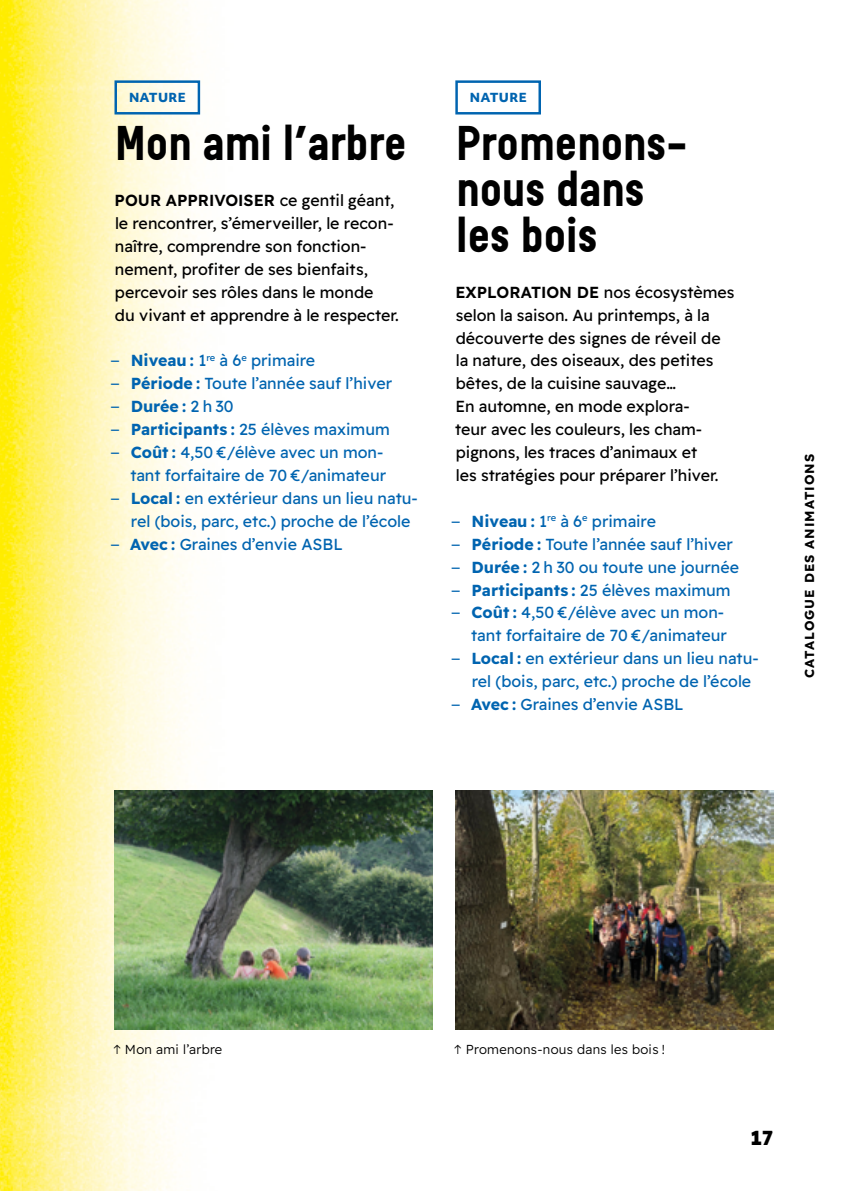
<style>
.page{position:relative;width:842px;height:1191px;background:#fff}
.page>*{position:absolute;margin:0;border:0;box-sizing:border-box;transform-origin:0 0}
.t1{font:700 46px/45.8px "Reglo";color:#000}
.t2{font:800 20px "Lexend Deca";color:#000}
.t3{font:16px/22.8px "Lexend Deca";color:#0064b0;text-align:right}
.t4{font:16px/22.8px "Lexend Deca";color:#000}
.t5{font:700 16px "Lexend Deca";color:#0064b0}
.t6{font:300 13px "Lexend Deca";letter-spacing:.025em;color:#000}
.t7{font:700 13px "Lexend Deca";letter-spacing:.075em;color:#000}
.t8{font:800 12px "Objektiv Mk 3";letter-spacing:.025em;color:#0064b0}
.s1{font-weight:600}
.s2{font-family:"Objektiv Mk 3"}
.s3{font-weight:700}
.s4{font-family:"Objektiv Mk 3";font-weight:400}
.s5{font-weight:400}
.s6{font-family:"Sofia Pro"}
</style>
<div class="page">
<img style="left:0;top:0;width:774px;height:1191px">
<div style="left:114px;top:80px;width:86px;height:34px;border:2px solid #0064b0"></div>
<div style="left:455px;top:80px;width:86px;height:34px;border:2px solid #0064b0"></div>
<img style="left:455px;top:790px;width:318px;height:239px">
<img style="left:114px;top:790px;width:318px;height:239px">
<p class="t8" style="left:129px;top:89px;width:58px">NATURE</p>
<h1 class="t1" style="left:115px;top:121px;width:293px">Mon ami l’arbre</h1>
<p class="t4" style="left:115px;top:188px;width:286px"><span class="s1">POUR APPRIVOISER</span> ce gentil géant, le rencontrer, s’émerveiller, le recon&shy;naître, comprendre son fonction&shy;nement, profiter de ses bienfaits, percevoir ses rôles dans le monde<br>du vivant et apprendre à le respecter.</p>
<p class="t3" style="left:111px;top:348px;width:206px"><span class="s2">–</span> <span class="s3">Niveau :</span> 1<sup>re</sup> à 6<sup>e</sup> primaire</p>
<p class="t3" style="left:111px;top:371px;width:283px"><span class="s2">–</span> <span class="s3">Période :</span> Toute l’année sauf l’hiver</p>
<p class="t5" style="left:111px;top:394px;width:124px"><span class="s4">–</span> Durée : <span class="s5">2 h 30</span></p>
<p class="t3" style="left:111px;top:417px;width:280px"><span class="s2">–</span> <span class="s3">Participants :</span> 25 élèves maximum</p>
<p class="t3" style="left:111px;top:440px;width:277px"><span class="s2">–</span> <span class="s3">Coût :</span> 4,50 €/élève avec un mon&shy;tant forfaitaire de 70 €/animateur</p>
<p class="t3" style="left:131px;top:486px;width:288px;text-align:left;text-indent:-20px"><span class="s2">–</span> <span class="s3">Local :</span> en extérieur dans un lieu natu&shy;rel (bois, parc, etc.) proche de l’école</p>
<p class="t3" style="left:111px;top:531px;width:233px"><span class="s2">–</span> <span class="s3">Avec :</span> Graines d’envie ASBL</p>
<p class="t8" style="left:470px;top:89px;width:58px">NATURE</p>
<h1 class="t1" style="left:456px;top:121px;width:233px">Promenons&shy;nous dans les bois</h1>
<p class="t4" style="left:455px;top:280px;width:281px"><span class="s1">EXPLORATION DE</span> nos écosystèmes selon la saison. Au printemps, à la découverte des signes de réveil de la nature, des oiseaux, des petites bêtes, de la cuisine sauvage…<br>En automne, en mode explora-<br>teur avec les couleurs, les cham&shy;pignons, les traces d’animaux et<br>les stratégies pour préparer l’hiver.</p>
<p class="t3" style="left:452px;top:509px;width:206px"><span class="s2">–</span> <span class="s3">Niveau :</span> 1<sup>re</sup> à 6<sup>e</sup> primaire</p>
<p class="t3" style="left:452px;top:531px;width:283px"><span class="s2">–</span> <span class="s3">Période :</span> Toute l’année sauf l’hiver</p>
<p class="t3" style="left:452px;top:554px;width:289px"><span class="s2">–</span> <span class="s3">Durée :</span> 2 h 30 ou toute une journée</p>
<p class="t3" style="left:452px;top:577px;width:280px"><span class="s2">–</span> <span class="s3">Participants :</span> 25 élèves maximum</p>
<p class="t3" style="left:452px;top:600px;width:277px"><span class="s2">–</span> <span class="s3">Coût :</span> 4,50 €/élève avec un mon&shy;tant forfaitaire de 70 €/animateur</p>
<p class="t3" style="left:472px;top:646px;width:288px;text-align:left;text-indent:-20px"><span class="s2">–</span> <span class="s3">Local :</span> en extérieur dans un lieu natu&shy;rel (bois, parc, etc.) proche de l’école</p>
<p class="t3" style="left:452px;top:692px;width:233px"><span class="s2">–</span> <span class="s3">Avec :</span> Graines d’envie ASBL</p>
<p class="t7" style="left:799px;top:678px;width:226px;rotate:-90deg">CATALOGUE DES ANIMATIONS</p>
<p class="t6" style="left:113px;top:1039px;width:110px"><span class="s6">↑</span> Mon ami l’arbre</p>
<p class="t6" style="left:454px;top:1039px;width:212px"><span class="s6">↑</span> Promenons-nous dans les bois !</p>
<p class="t2" style="left:750px;top:1121px;width:24px">17</p>
</div>
